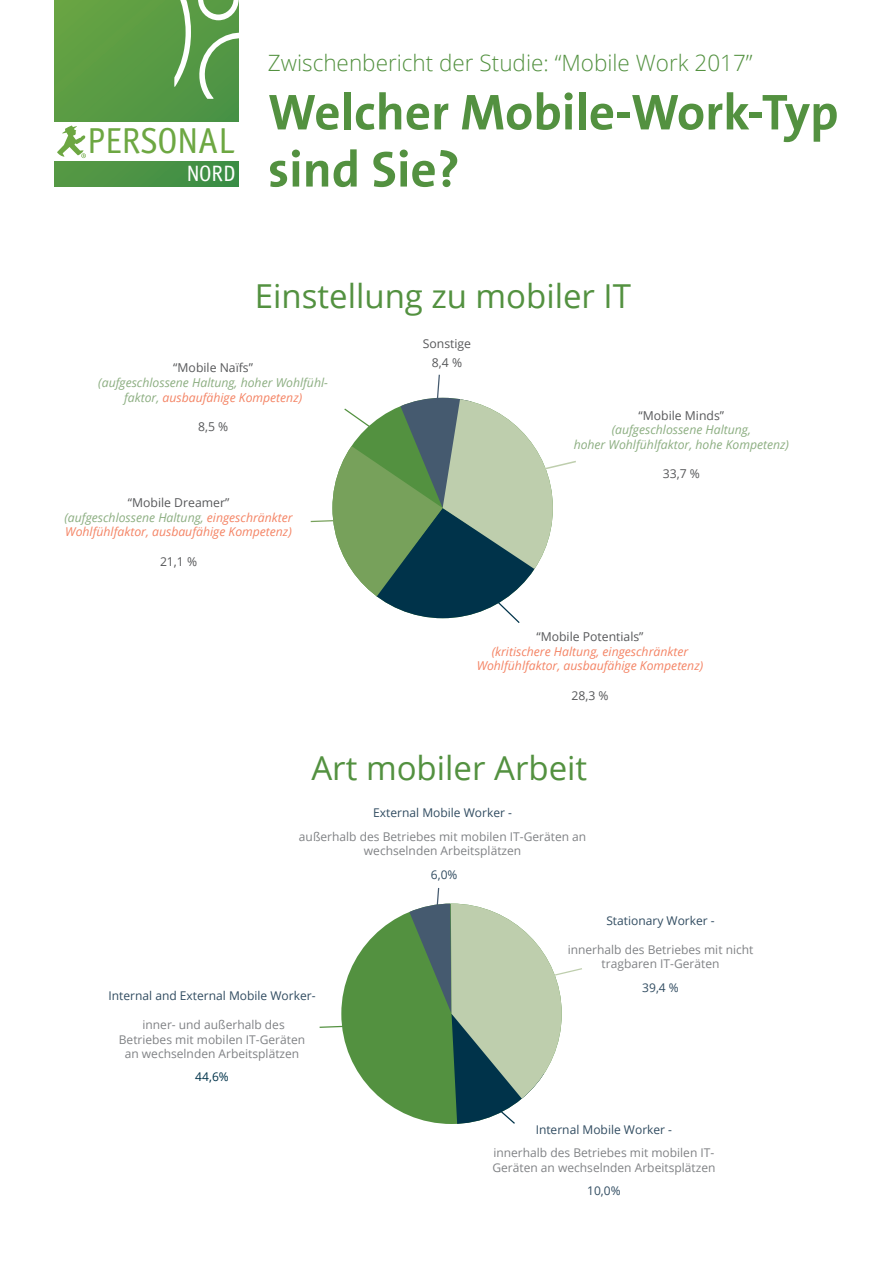
<style>
.page{position:relative;width:893px;height:1263px;background:#fff}
.page>*{position:absolute;margin:0;border:0;box-sizing:border-box;transform-origin:0 0}
.t1{font:51px/57.2px "The Sans LP7 Bld";color:#539140}
.t2{font:36.15px "Officina Sans";color:#6da742}
.t3{font:33px "Open Sans";color:#539140}
.t4{font:300 22.5px "Open Sans";color:#539140}
.t5{font:22.35px "Officina Sans";color:#fff}
.t6{font:italic 12.15px/14.7px "Open Sans";color:#f48465;text-align:center}
.t7{font:italic 12.15px/14.7px "Open Sans";color:#8cae81;text-align:center}
.t8{font:12.15px/18.9px "Open Sans";color:#57585a;text-align:center}
.t9{font:12px/14.4px "Open Sans";color:#808285;text-align:center}
.t10{font:12px "Open Sans";color:#314c61}
.t11{font:12px "Open Sans";color:#00334a}
.s1{color:#f48465}
.s2{font-style:normal;color:#57585a}
.s3{color:#8cae81}
</style>
<div class="page">
<svg style="left:54px;top:0;width:185px;height:187px;background:#589a45"></svg>
<div style="left:54px;top:122px;width:185px;height:38px;background:#fff"></div>
<svg style="left:57px;top:126px;width:29px;height:32px"></svg>
<svg style="left:198px;top:31px;width:40px;height:68px;background:#6ea763"></svg>
<svg style="left:198px;top:0;width:40px;height:20px"></svg>
<svg style="left:158px;top:0;width:33px;height:87px;background:#73aa62"></svg>
<svg style="left:310px;top:374px;width:266px;height:249px"></svg>
<div style="left:341px;top:903px;width:221px;height:221px;background:#539140;border-radius:50%"></div>
<svg style="left:378px;top:888px;width:204px;height:236px"></svg>
<svg style="left:319px;top:1024px;width:24px;height:4px"></svg>
<h2 class="t2" style="left:87px;top:120px;width:149px">PERSONAL</h2>
<h3 class="t5" style="left:187px;top:160px;width:50px">NORD</h3>
<h3 class="t4" style="left:268px;top:48px;width:486px">Zwischenbericht der Studie: “Mobile Work 2017”</h3>
<h1 class="t1" style="left:268px;top:84px;width:572px">Welcher Mobile-Work-Typ sind Sie?</h1>
<h3 class="t3" style="left:255px;top:273px;width:378px">Einstellung zu mobiler IT</h3>
<p class="t8" style="left:173px;top:358px;width:81px">“Mobile Naïfs”</p>
<p class="t7" style="left:98px;top:375px;width:231px">(aufgeschlossene Haltung, hoher Wohlfühl&shy;faktor, <span class="s1">ausbaufähige Kompetenz)</span></p>
<p class="t8" style="left:198px;top:417px;width:32px">8,5 %</p>
<p class="t6" style="left:64px;top:495px;width:230px"><span class="s2">“Mobile Dreamer”<br></span><span class="s3">(aufgeschlossene Haltung,</span> eingeschränkter<br>Wohlfühlfaktor, ausbaufähige Kompetenz)</p>
<p class="t8" style="left:160px;top:552px;width:39px">21,1 %</p>
<p class="t8" style="left:423px;top:334px;width:50px">Sonstige<br>8,4 %</p>
<p class="t8" style="left:639px;top:406px;width:87px">“Mobile Minds”</p>
<p class="t7" style="left:574px;top:422px;width:217px">(aufgeschlossene Haltung,<br>hoher Wohlfühlfaktor, hohe Kompetenz)</p>
<p class="t8" style="left:663px;top:464px;width:39px">33,7 %</p>
<p class="t8" style="left:536px;top:627px;width:109px">“Mobile Potentials”</p>
<p class="t6" style="left:477px;top:643px;width:228px">(kritischere Haltung, eingeschränkter<br>Wohlfühlfaktor, ausbaufähige Kompetenz)</p>
<p class="t8" style="left:571px;top:685px;width:39px">28,3 %</p>
<h3 class="t3" style="left:311px;top:745px;width:277px">Art mobiler Arbeit</h3>
<p class="t10" style="left:373px;top:805px;width:140px">External Mobile Worker -</p>
<p class="t9" style="left:299px;top:829px;width:289px">außerhalb des Betriebes mit mobilen IT-Geräten an wechselnden Arbeitsplätzen</p>
<p class="t10" style="left:431px;top:866px;width:28px">6,0%</p>
<p class="t10" style="left:109px;top:988px;width:209px">Internal and External Mobile Worker-</p>
<p class="t9" style="left:119px;top:1017px;width:188px">inner- und außerhalb des<br>Betriebes mit mobilen IT-Geräten an wechselnden Arbeitsplätzen</p>
<p class="t11" style="left:195px;top:1068px;width:35px">44,6%</p>
<p class="t10" style="left:606px;top:913px;width:110px">Stationary Worker -</p>
<p class="t9" style="left:568px;top:942px;width:187px">innerhalb des Betriebes mit nicht tragbaren IT-Geräten</p>
<p class="t10" style="left:642px;top:979px;width:38px">39,4 %</p>
<p class="t10" style="left:536px;top:1121px;width:138px">Internal Mobile Worker -</p>
<p class="t9" style="left:492px;top:1145px;width:225px;text-align:left">innerhalb des Betriebes mit mobilen IT-<br>Geräten an wechselnden Arbeitsplätzen</p>
<p class="t10" style="left:587px;top:1183px;width:35px">10,0%</p>
</div>
